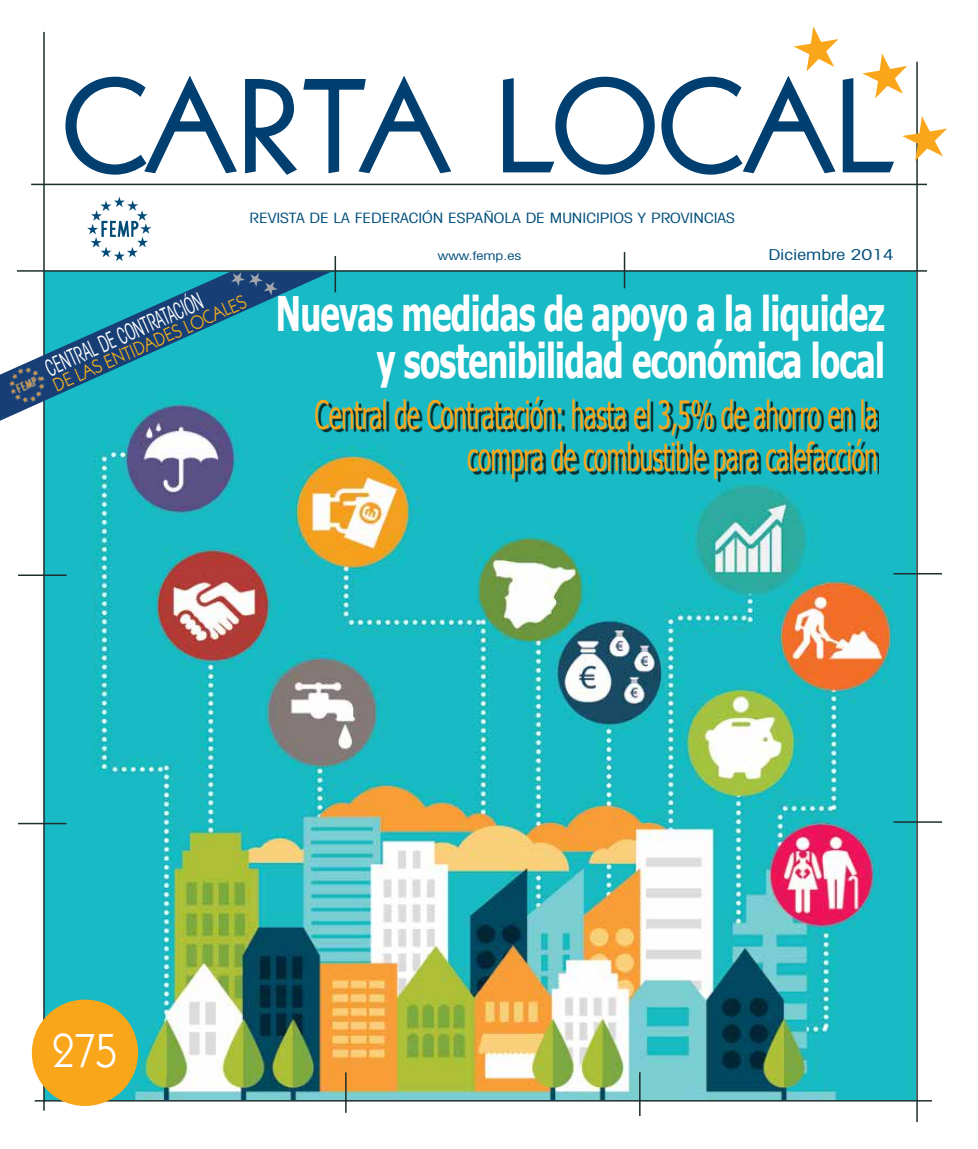
<style>
.page{position:relative;width:978px;height:1149px;background:#fff}
.page>*{position:absolute;margin:0;border:0;box-sizing:border-box;transform-origin:0 0}
.t1{font:48px "Itc Kabel";color:#fff;scale:.9 1}
.t2{font:700 47.55px/46.5px "Tahoma";letter-spacing:-.02em;color:#fff;text-align:right;scale:.69 1}
.t3{font:38.85px/42px "Tahoma";letter-spacing:-.02em;color:#faa61a;text-align:right;scale:.63 1}
.t4{font:condensed 23.4px "Avant Garde";color:#fff;scale:.63 1}
.t5{font:19.5px "Itc Kabel";color:#f6b01a;scale:.9 1}
.t6{font:condensed 15px "Avant Garde";color:#004f7c;scale:1.3 1}
.t7{font:condensed 14.25px "Avant Garde";color:#004f7c;scale:1.22 1}
.t8{font:condensed 12px "Avant Garde";color:#004f7c;scale:1.3 1}
</style>
<div class="page">
<img style="left:45px;top:271px;width:871px;height:827px">
<svg style="left:65px;top:76px;width:172px;height:99px"></svg>
<svg style="left:245px;top:76px;width:207px;height:99px"></svg>
<svg style="left:503px;top:76px;width:152px;height:99px"></svg>
<hr style="left:345px;top:1071px;width:2px;height:41px;background:#1c2e2e">
<hr style="left:43px;top:32px;width:2px;height:1078px;background:#1c2e2e">
<hr style="left:35px;top:1099px;width:897px;height:2px;background:#1c2e2e">
<hr style="left:31px;top:184px;width:896px;height:1px;background:#1c2e2e">
<svg style="left:87px;top:196px;width:64px;height:65px"></svg>
<hr style="left:17px;top:270px;width:910px;height:1px;background:#1c2e2e">
<hr style="left:624px;top:252px;width:1px;height:36px;background:#1c2e2e">
<hr style="left:335px;top:256px;width:1px;height:36px;background:#1c2e2e">
<hr style="left:18px;top:574px;width:48px;height:2px;background:#1c2e2e">
<hr style="left:894px;top:573px;width:48px;height:1px;background:#1c2e2e">
<hr style="left:639px;top:1071px;width:2px;height:44px;background:#1c2e2e">
<div style="left:32px;top:999px;width:106px;height:106px;background:#faa61a;border-radius:50%"></div>
<hr style="left:894px;top:821px;width:48px;height:1px;background:#1c2e2e">
<hr style="left:18px;top:822px;width:48px;height:2px;background:#1c2e2e">
<hr style="left:916px;top:62px;width:2px;height:1059px;background:#1c2e2e">
<svg style="left:661px;top:26px;width:286px;height:149px"></svg>
<svg style="left:0;top:271px;width:331px;height:149px;fill:#18bac5"></svg>
<svg style="left:231px;top:272px;width:47px;height:23px"></svg>
<img style="left:4px;top:361px;width:47px;height:47px">
<div style="left:318px;top:400px;width:561px;height:81px;background:#000;opacity:.75"></div>
<p class="t7" style="left:249px;top:209px;width:399px">REVISTA DE LA FEDERACIÓN ESPAÑOLA DE MUNICIPIOS Y PROVINCIAS</p>
<p class="t8" style="left:438px;top:249px;width:66px">www.femp.es</p>
<p class="t6" style="left:768px;top:246px;width:98px">Diciembre 2014</p>
<p class="t4" style="left:94px;top:332px;width:46px;rotate:-24deg">de contratación</p>
<p class="t5" style="left:50px;top:375px;width:234px;rotate:-24deg">de las entidades locales</p>
<p class="t4" style="left:41px;top:355px;width:13px;rotate:-24deg">central</p>
<p class="t2" style="left:276px;top:287px;width:884px">Nuevas medidas de apoyo a la liquidez y sostenibilidad económica local</p>
<p class="t3" style="left:315px;top:391px;width:895px">Central de Contratación: hasta el 3,5% de ahorro en la compra de combustible para calefacción</p>
<p class="t1" style="left:53px;top:1022px;width:73px">275</p>
</div>
